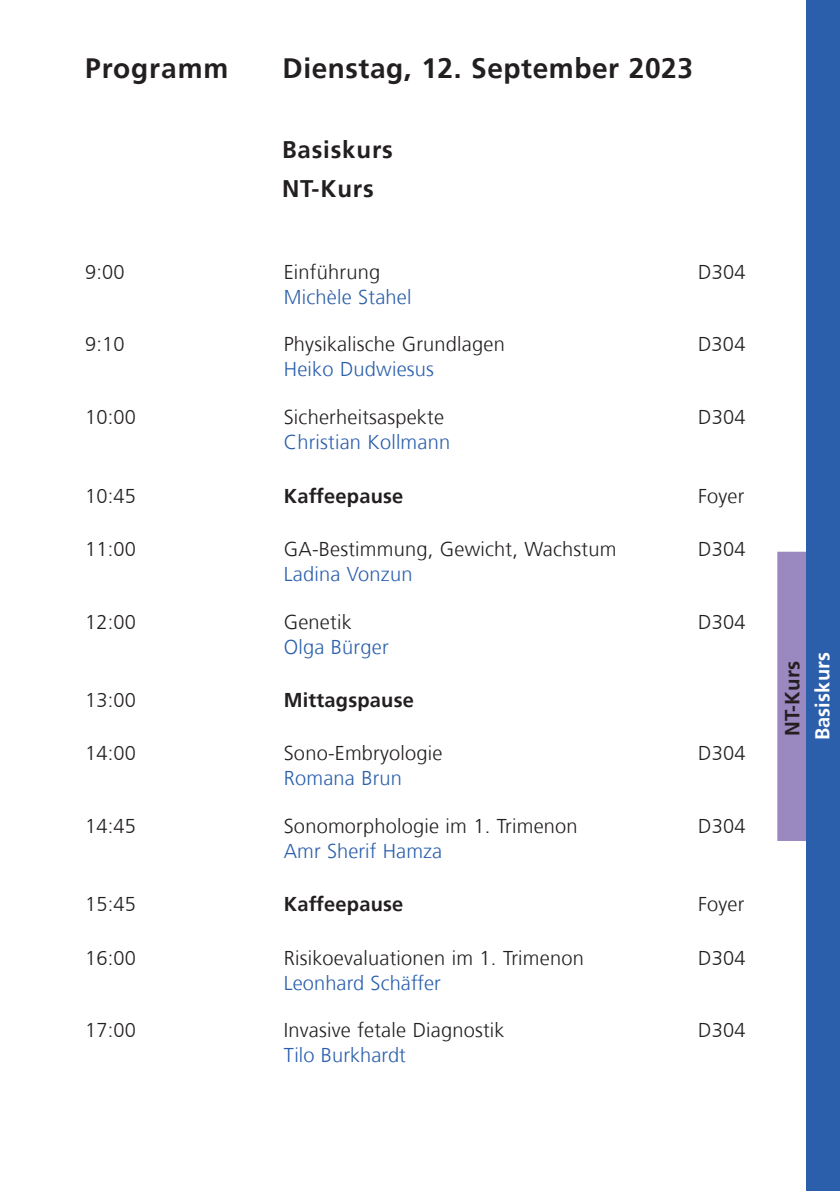
<style>
.page{position:relative;width:840px;height:1191px;background:#fff}
.page>*{position:absolute;margin:0;border:0;box-sizing:border-box;transform-origin:0 0}
.t1{font:700 28px "Frutiger";letter-spacing:.02em;color:#231f20}
.t2{font:700 24px "Frutiger";letter-spacing:.035em;color:#231f20}
.t3{font:700 20.4px "Frutiger";letter-spacing:.01em;color:#231f20}
.t4{font:300 20px "Frutiger";letter-spacing:.01em;color:#231f20}
.t5{font:300 20px "Frutiger";letter-spacing:.01em;color:#2b5fac}
.t6{font:700 20px "Frutiger";letter-spacing:.01em;color:#231f20}
.t7{font:700 20px "Frutiger";letter-spacing:.01em;color:#fff}
</style>
<div class="page">
<div style="left:776px;top:552px;width:36px;height:289px;background:#9a88c0"></div>
<div style="left:806px;top:0;width:33px;height:1191px;background:#2b5fac"></div>
<h1 class="t1" style="left:85px;top:57px;width:145px">Programm</h1>
<h1 class="t1" style="left:282px;top:57px;width:411px">Dienstag, 12. September 2023</h1>
<p class="t2" style="left:282px;top:140px;width:112px">Basiskurs</p>
<p class="t2" style="left:282px;top:179px;width:93px">NT-Kurs</p>
<p class="t4" style="left:85px;top:264px;width:41px">9:00</p>
<p class="t4" style="left:283px;top:264px;width:98px">Einführung</p>
<p class="t4" style="left:697px;top:264px;width:49px">D304</p>
<p class="t5" style="left:283px;top:289px;width:129px">Michèle Stahel</p>
<p class="t4" style="left:85px;top:336px;width:41px">9:10</p>
<p class="t4" style="left:283px;top:336px;width:222px">Physikalische Grundlagen</p>
<p class="t4" style="left:697px;top:336px;width:49px">D304</p>
<p class="t5" style="left:283px;top:361px;width:152px">Heiko Dudwiesus</p>
<p class="t4" style="left:85px;top:409px;width:52px">10:00</p>
<p class="t4" style="left:283px;top:409px;width:162px">Sicherheitsaspekte</p>
<p class="t4" style="left:697px;top:409px;width:49px">D304</p>
<p class="t5" style="left:283px;top:434px;width:168px">Christian Kollmann</p>
<p class="t4" style="left:85px;top:487px;width:52px">10:45</p>
<p class="t6" style="left:283px;top:487px;width:121px">Kaffeepause</p>
<p class="t4" style="left:697px;top:487px;width:48px">Foyer</p>
<p class="t4" style="left:85px;top:541px;width:52px">11:00</p>
<p class="t4" style="left:283px;top:541px;width:334px">GA-Bestimmung, Gewicht, Wachstum</p>
<p class="t4" style="left:697px;top:541px;width:49px">D304</p>
<p class="t5" style="left:283px;top:566px;width:130px">Ladina Vonzun</p>
<p class="t4" style="left:85px;top:613px;width:52px">12:00</p>
<p class="t4" style="left:283px;top:613px;width:69px">Genetik</p>
<p class="t4" style="left:697px;top:613px;width:49px">D304</p>
<p class="t5" style="left:283px;top:638px;width:106px">Olga Bürger</p>
<p class="t4" style="left:85px;top:692px;width:52px">13:00</p>
<p class="t6" style="left:283px;top:692px;width:131px">Mittagspause</p>
<p class="t4" style="left:85px;top:745px;width:52px">14:00</p>
<p class="t4" style="left:283px;top:745px;width:160px">Sono-Embryologie</p>
<p class="t4" style="left:697px;top:745px;width:49px">D304</p>
<p class="t5" style="left:283px;top:770px;width:120px">Romana Brun</p>
<p class="t4" style="left:85px;top:818px;width:52px">14:45</p>
<p class="t4" style="left:283px;top:818px;width:295px">Sonomorphologie im 1. Trimenon</p>
<p class="t4" style="left:697px;top:818px;width:49px">D304</p>
<p class="t5" style="left:283px;top:843px;width:160px">Amr Sherif Hamza</p>
<p class="t4" style="left:85px;top:896px;width:52px">15:45</p>
<p class="t6" style="left:283px;top:896px;width:121px">Kaffeepause</p>
<p class="t4" style="left:697px;top:896px;width:48px">Foyer</p>
<p class="t4" style="left:85px;top:949px;width:52px">16:00</p>
<p class="t4" style="left:283px;top:949px;width:301px">Risikoevaluationen im 1. Trimenon</p>
<p class="t4" style="left:697px;top:949px;width:49px">D304</p>
<p class="t5" style="left:283px;top:974px;width:159px">Leonhard Schäffer</p>
<p class="t4" style="left:85px;top:1022px;width:52px">17:00</p>
<p class="t4" style="left:283px;top:1022px;width:222px">Invasive fetale Diagnostik</p>
<p class="t4" style="left:697px;top:1022px;width:49px">D304</p>
<p class="t5" style="left:283px;top:1047px;width:124px">Tilo Burkhardt</p>
<p class="t3" style="left:783px;top:735px;width:76px;rotate:-90deg">NT-Kurs</p>
<p class="t7" style="left:814px;top:740px;width:90px;rotate:-90deg">Basiskurs</p>
</div>
